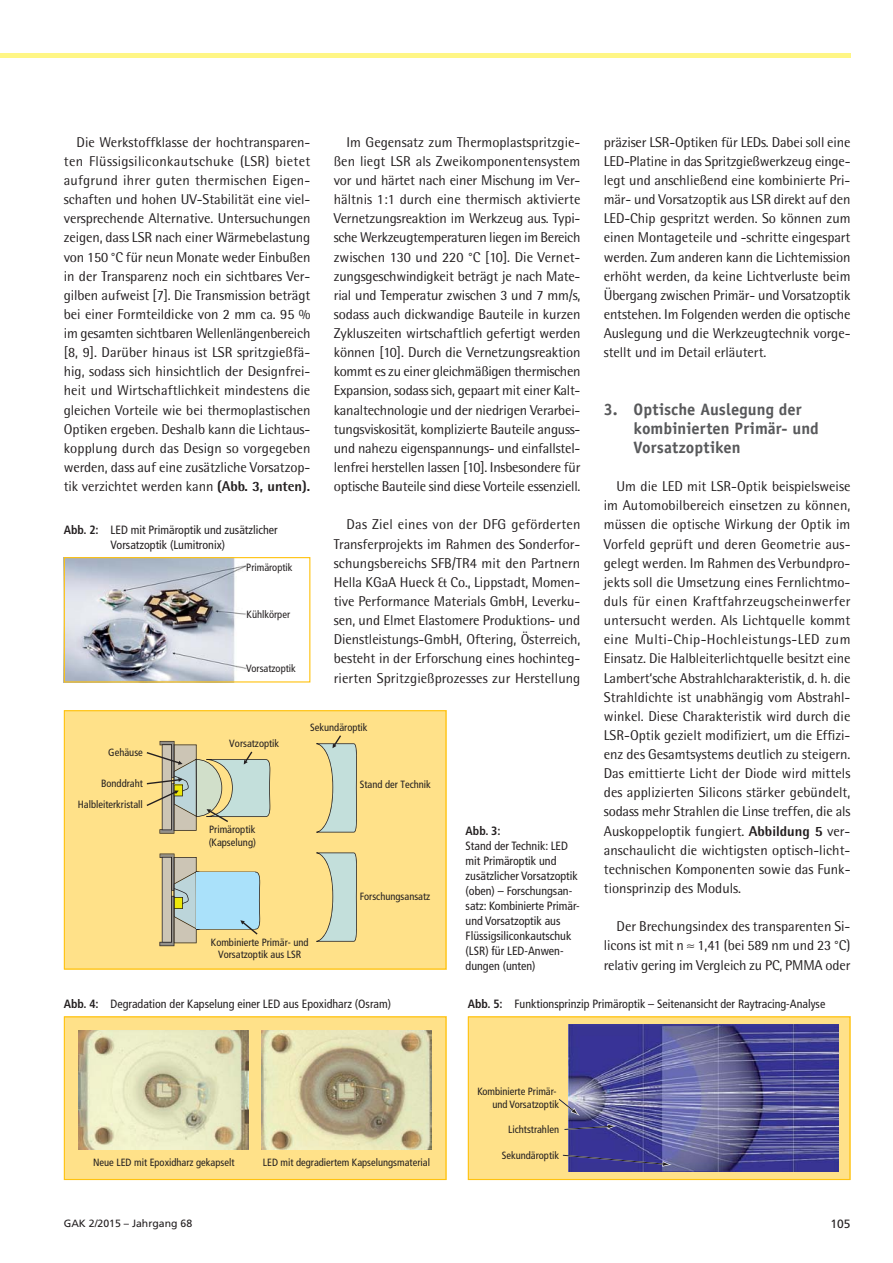
<style>
.page{position:relative;width:893px;height:1263px;background:#fff}
.page>*{position:absolute;margin:0;border:0;box-sizing:border-box;transform-origin:0 0}
.t1{font:700 16.5px/19.2px "Officina Sans";color:#58595b}
.t2{font:14.25px/19.2px "Rotis Semi Sans";letter-spacing:-.005em;color:#231f20;text-align:justify}
.t3{font:condensed 12px/15px "Frutiger";color:#231f20;text-align:center}
.t4{font:12px "Frutiger";color:#231f20}
.t5{font:condensed 10.5px/12.6px "Frutiger";color:#231f20}
.t6{font:10.5px "Frutiger";color:#231f20}
.s1{font-weight:800}
.s2{font-weight:700}
</style>
<div class="page">
<hr style="left:0;top:53px;width:850px;height:4px;background:#fff685">
<img style="left:66px;top:559px;width:181px;height:121px">
<div style="left:64px;top:557px;width:246px;height:125px;border:1px solid #ffc20e"></div>
<div style="left:64px;top:710px;width:382px;height:259px;background:#ffe189"></div>
<svg style="left:316px;top:852px;width:41px;height:90px"></svg>
<svg style="left:147px;top:741px;width:124px;height:93px"></svg>
<svg style="left:316px;top:735px;width:41px;height:97px"></svg>
<svg style="left:159px;top:853px;width:102px;height:93px"></svg>
<div style="left:64px;top:710px;width:382px;height:259px;border:1px solid #ffc20e"></div>
<div style="left:64px;top:1016px;width:382px;height:164px;background:#ffe189"></div>
<img style="left:79px;top:1031px;width:170px;height:118px">
<img style="left:261px;top:1031px;width:170px;height:118px">
<div style="left:64px;top:1016px;width:382px;height:164px;border:1px solid #ffc20e"></div>
<div style="left:468px;top:1016px;width:382px;height:164px;background:#ffe189"></div>
<img style="left:569px;top:1024px;width:270px;height:148px">
<svg style="left:559px;top:1098px;width:21px;height:18px"></svg>
<svg style="left:564px;top:1124px;width:53px;height:7px"></svg>
<svg style="left:562px;top:1154px;width:110px;height:13px"></svg>
<div style="left:468px;top:1016px;width:382px;height:164px;border:1px solid #ffc20e"></div>
<p class="t2" style="left:64px;top:134px;width:248px;text-indent:13px">Die Werkstoffklasse der hochtransparen&shy;ten Flüssigsiliconkautschuke (LSR) bietet aufgrund ihrer guten thermischen Eigen&shy;schaften und hohen UV-Stabilität eine viel&shy;versprechende Alternative. Untersuchungen zeigen, dass LSR nach einer Wärmebelastung von 150 °C für neun Monate weder Einbußen in der Transparenz noch ein sichtbares Ver&shy;gilben aufweist [7]. Die Transmission beträgt bei einer Formteildicke von 2 mm ca. 95 % im gesamten sichtbaren Wellenlängenbereich [8, 9]. Darüber hinaus ist LSR spritzgießfä&shy;hig, sodass sich hinsichtlich der Designfrei&shy;heit und Wirtschaftlichkeit mindestens die gleichen Vorteile wie bei thermoplastischen Optiken ergeben. Deshalb kann die Lichtaus&shy;kopplung durch das Design so vorgegeben werden, dass auf eine zusätzliche Vorsatzop&shy;tik verzichtet werden kann <span class="s1">(Abb. 3, unten).</span></p>
<p class="t2" style="left:334px;top:134px;width:248px;text-indent:13px">Im Gegensatz zum Thermoplastspritzgie&shy;ßen liegt LSR als Zweikomponentensystem vor und härtet nach einer Mischung im Ver&shy;hältnis 1:1 durch eine thermisch aktivierte Vernetzungsreaktion im Werkzeug aus. Typi&shy;sche Werkzeugtemperaturen liegen im Bereich zwischen 130 und 220 °C [10]. Die Vernet&shy;zungsgeschwindigkeit beträgt je nach Mate&shy;rial und Temperatur zwischen 3 und 7 mm/s, sodass auch dickwandige Bauteile in kurzen Zykluszeiten wirtschaftlich gefertigt werden können [10]. Durch die Vernetzungsreaktion kommt es zu einer gleichmäßigen thermischen Expansion, sodass sich, gepaart mit einer Kalt&shy;kanaltechnologie und der niedrigen Verarbei&shy;tungsviskosität, komplizierte Bauteile anguss&shy;und nahezu eigenspannungs- und einfallstel&shy;lenfrei herstellen lassen [10]. Insbesondere für optische Bauteile sind diese Vorteile essenziell.</p>
<p class="t2" style="left:334px;top:516px;width:248px;text-indent:13px">Das Ziel eines von der DFG geförderten Transferprojekts im Rahmen des Sonderfor&shy;schungsbereichs SFB/TR4 mit den Partnern Hella KGaA Hueck &amp; Co., Lippstadt, Momen&shy;tive Performance Materials GmbH, Leverku&shy;sen, und Elmet Elastomere Produktions- und Dienstleistungs-GmbH, Oftering, Österreich, besteht in der Erforschung eines hochinteg&shy;rierten Spritzgießprozesses zur Herstellung</p>
<p class="t3" style="left:64px;top:523px;width:216px"><span class="s2">Abb. 2:</span> LED mit Primäroptik und zusätzlicher<br>Vorsatzoptik (Lumitronix)</p>
<p class="t5" style="left:246px;top:562px;width:48px">Primäroptik</p>
<p class="t5" style="left:247px;top:609px;width:45px">Kühlkörper</p>
<p class="t5" style="left:246px;top:663px;width:51px">Vorsatzoptik</p>
<p class="t5" style="left:108px;top:746px;width:36px">Gehäuse</p>
<p class="t5" style="left:101px;top:777px;width:43px">Bonddraht</p>
<p class="t5" style="left:78px;top:799px;width:67px">Halbleiterkristall</p>
<p class="t5" style="left:229px;top:738px;width:51px">Vorsatzoptik</p>
<p class="t5" style="left:209px;top:824px;width:49px">Primäroptik (Kapselung)</p>
<p class="t5" style="left:310px;top:722px;width:59px">Sekundäroptik</p>
<p class="t5" style="left:360px;top:779px;width:73px">Stand der Technik</p>
<p class="t5" style="left:360px;top:891px;width:72px">Forschungsansatz</p>
<p class="t5" style="left:211px;top:936px;width:99px;text-align:center">Kombinierte Primär- und<br>Vorsatzoptik aus LSR</p>
<p class="t3" style="left:466px;top:824px;width:116px;text-align:left"><span class="s2">Abb. 3:<br></span>Stand der Technik: LED mit Primäroptik und zusätzlicher Vorsatzoptik (oben) – Forschungsan&shy;satz: Kombinierte Primär&shy;und Vorsatzoptik aus<br>Flüssigsiliconkautschuk (LSR) für LED-Anwen&shy;dungen (unten)</p>
<p class="t2" style="left:604px;top:134px;width:248px">präziser LSR-Optiken für LEDs. Dabei soll eine LED-Platine in das Spritzgießwerkzeug einge&shy;legt und anschließend eine kombinierte Pri&shy;mär- und Vorsatzoptik aus LSR direkt auf den LED-Chip gespritzt werden. So können zum einen Montageteile und -schritte eingespart werden. Zum anderen kann die Licht emission erhöht werden, da keine Lichtverluste beim Übergang zwischen Primär- und Vorsatzoptik entstehen. Im Folgenden werden die optische Auslegung und die Werkzeugtechnik vorge&shy;stellt und im Detail erläutert.</p>
<p class="t1" style="left:634px;top:401px;width:187px;text-indent:-30px">3. Optische Auslegung der kombinierten Primär- und<br>Vorsatzoptiken</p>
<p class="t2" style="left:604px;top:478px;width:248px;text-indent:13px">Um die LED mit LSR-Optik beispielsweise im Automobilbereich einsetzen zu können, müssen die optische Wirkung der Optik im Vorfeld geprüft und deren Geometrie aus&shy;gelegt werden. Im Rahmen des Verbundpro&shy;jekts soll die Umsetzung eines Fernlichtmo&shy;duls für einen Kraftfahrzeugscheinwerfer untersucht werden. Als Lichtquelle kommt eine Multi-Chip-Hochleistungs-LED zum Einsatz. Die Halbleiterlichtquelle besitzt eine Lambert‘sche Abstrahlcharakteristik, d. h. die Strahldichte ist unabhängig vom Abstrahl&shy;winkel. Diese Charakteristik wird durch die LSR-Optik gezielt modifiziert, um die Effizi&shy;enz des Gesamtsystems deutlich zu steigern.<br>Das emittierte Licht der Diode wird mittels des applizierten Silicons stärker gebündelt, sodass mehr Strahlen die Linse treffen, die als Auskoppeloptik fungiert. <span class="s1">Abbildung 5</span> ver&shy;anschaulicht die wichtigsten optisch-licht&shy;technischen Komponenten sowie das Funk&shy;tionsprinzip des Moduls.</p>
<p class="t2" style="left:604px;top:918px;width:248px;text-indent:13px">Der Brechungsindex des transparenten Si&shy;licons ist mit n ≈ 1,41 (bei 589 nm und 23 °C) relativ gering im Vergleich zu PC, PMMA oder</p>
<p class="t3" style="left:64px;top:997px;width:329px"><span class="s2">Abb. 4:</span> Degradation der Kapselung einer LED aus Epoxidharz (Osram)</p>
<p class="t5" style="left:93px;top:1157px;width:143px">Neue LED mit Epoxidharz gekapselt</p>
<p class="t5" style="left:263px;top:1157px;width:169px">LED mit degradiertem Kapselungsmaterial</p>
<p class="t3" style="left:468px;top:997px;width:359px"><span class="s2">Abb. 5:</span> Funktionsprinzip Primäroptik – Seitenansicht der Raytracing-Analyse</p>
<p class="t5" style="left:477px;top:1086px;width:83px;text-align:right">Kombinierte Primär&shy;und Vorsatzoptik</p>
<p class="t5" style="left:508px;top:1124px;width:52px">Lichtstrahlen</p>
<p class="t5" style="left:502px;top:1149px;width:59px">Sekundäroptik</p>
<p class="t6" style="left:64px;top:1218px;width:130px">GAK 2/2015 – Jahrgang 68</p>
<p class="t4" style="left:830px;top:1219px;width:22px">105</p>
</div>
